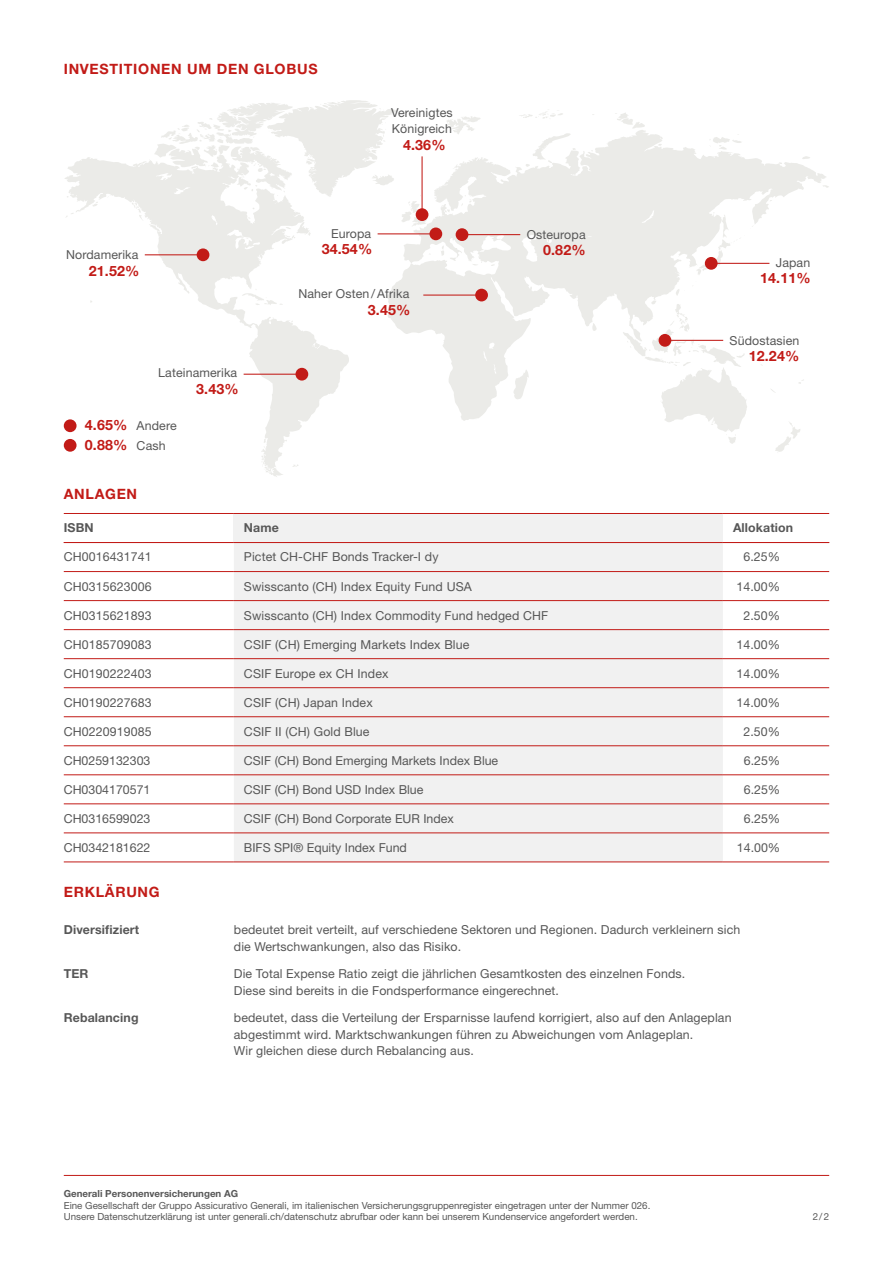
<style>
.page{position:relative;width:893px;height:1263px;background:#fff}
.page>*{position:absolute;margin:0;border:0;box-sizing:border-box;transform-origin:0 0}
.t1{font:700 14.25px/20.2px "Helvetica Neue LT Std";letter-spacing:.05em;color:#c21b17}
.t2{font:12.3px/17px "Helvetica Neue LT Std";letter-spacing:.01em;color:#575757}
.t3{font:700 12.3px "Helvetica Neue LT Std";letter-spacing:.01em;color:#575757}
.t4{font:9.75px/11.7px "Helvetica Neue LT Std";color:#575757}
.t5{font:700 9.75px "Helvetica Neue LT Std";color:#575757}
</style>
<div class="page">
<svg style="left:446px;top:116px;width:35px;height:14px"></svg>
<svg style="left:775px;top:422px;width:25px;height:30px"></svg>
<svg style="left:615px;top:113px;width:30px;height:16px"></svg>
<svg style="left:520px;top:111px;width:43px;height:8px"></svg>
<svg style="left:269px;top:472px;width:14px;height:5px"></svg>
<svg style="left:64px;top:157px;width:285px;height:315px"></svg>
<svg style="left:242px;top:288px;width:42px;height:17px"></svg>
<svg style="left:667px;top:421px;width:74px;height:23px"></svg>
<svg style="left:387px;top:130px;width:440px;height:291px"></svg>
<svg style="left:696px;top:212px;width:58px;height:63px"></svg>
<svg style="left:131px;top:100px;width:296px;height:139px"></svg>
<div style="left:429px;top:227px;width:13px;height:13px;background:#c21b17;border-radius:50%"></div>
<div style="left:295px;top:368px;width:13px;height:13px;background:#c21b17;border-radius:50%"></div>
<div style="left:475px;top:289px;width:13px;height:12px;background:#c21b17;border-radius:50%"></div>
<div style="left:197px;top:248px;width:12px;height:13px;background:#c21b17;border-radius:50%"></div>
<hr style="left:378px;top:233px;width:58px;height:1px;background:#c21b17">
<hr style="left:244px;top:374px;width:58px;height:1px;background:#c21b17">
<hr style="left:423px;top:295px;width:59px;height:1px;background:#c21b17">
<div style="left:659px;top:334px;width:12px;height:13px;background:#c21b17;border-radius:50%"></div>
<hr style="left:665px;top:340px;width:58px;height:1px;background:#c21b17">
<div style="left:64px;top:419px;width:13px;height:13px;background:#c21b17;border-radius:50%"></div>
<div style="left:64px;top:439px;width:13px;height:13px;background:#c21b17;border-radius:50%"></div>
<div style="left:705px;top:257px;width:13px;height:13px;background:#c21b17;border-radius:50%"></div>
<hr style="left:711px;top:263px;width:58px;height:1px;background:#c21b17">
<div style="left:456px;top:228px;width:12px;height:13px;background:#c21b17;border-radius:50%"></div>
<hr style="left:462px;top:234px;width:58px;height:1px;background:#c21b17">
<div style="left:416px;top:208px;width:12px;height:13px;background:#c21b17;border-radius:50%"></div>
<hr style="left:422px;top:156px;width:1px;height:59px;background:#c21b17">
<hr style="left:145px;top:254px;width:58px;height:1px;background:#c21b17">
<div style="left:234px;top:543px;width:489px;height:319px;background:#f1f1f1"></div>
<hr style="left:64px;top:571px;width:170px;height:1px;background:#c21b17">
<hr style="left:64px;top:600px;width:170px;height:1px;background:#c21b17">
<hr style="left:64px;top:629px;width:170px;height:1px;background:#c21b17">
<hr style="left:64px;top:658px;width:170px;height:1px;background:#c21b17">
<hr style="left:64px;top:687px;width:170px;height:1px;background:#c21b17">
<hr style="left:64px;top:716px;width:170px;height:1px;background:#c21b17">
<hr style="left:64px;top:745px;width:170px;height:1px;background:#c21b17">
<hr style="left:64px;top:774px;width:170px;height:1px;background:#c21b17">
<hr style="left:64px;top:803px;width:170px;height:1px;background:#c21b17">
<hr style="left:64px;top:833px;width:170px;height:1px;background:#c21b17">
<hr style="left:64px;top:862px;width:170px;height:1px;background:#c21b17">
<hr style="left:234px;top:571px;width:489px;height:1px;background:#c21b17">
<hr style="left:234px;top:600px;width:489px;height:1px;background:#c21b17">
<hr style="left:234px;top:629px;width:489px;height:1px;background:#c21b17">
<hr style="left:234px;top:658px;width:489px;height:1px;background:#c21b17">
<hr style="left:234px;top:687px;width:489px;height:1px;background:#c21b17">
<hr style="left:234px;top:716px;width:489px;height:1px;background:#c21b17">
<hr style="left:234px;top:745px;width:489px;height:1px;background:#c21b17">
<hr style="left:234px;top:774px;width:489px;height:1px;background:#c21b17">
<hr style="left:234px;top:803px;width:489px;height:1px;background:#c21b17">
<hr style="left:234px;top:833px;width:489px;height:1px;background:#c21b17">
<hr style="left:234px;top:862px;width:489px;height:1px;background:#c21b17">
<hr style="left:723px;top:571px;width:106px;height:1px;background:#c21b17">
<hr style="left:723px;top:600px;width:106px;height:1px;background:#c21b17">
<hr style="left:723px;top:629px;width:106px;height:1px;background:#c21b17">
<hr style="left:723px;top:658px;width:106px;height:1px;background:#c21b17">
<hr style="left:723px;top:687px;width:106px;height:1px;background:#c21b17">
<hr style="left:723px;top:716px;width:106px;height:1px;background:#c21b17">
<hr style="left:723px;top:745px;width:106px;height:1px;background:#c21b17">
<hr style="left:723px;top:774px;width:106px;height:1px;background:#c21b17">
<hr style="left:723px;top:803px;width:106px;height:1px;background:#c21b17">
<hr style="left:723px;top:833px;width:106px;height:1px;background:#c21b17">
<hr style="left:723px;top:862px;width:106px;height:1px;background:#c21b17">
<hr style="left:64px;top:1175px;width:765px;height:1px;background:#c21b17">
<div style="left:234px;top:513px;width:489px;height:29px;background:#f1f1f1"></div>
<hr style="left:64px;top:513px;width:170px;height:1px;background:#c21b17">
<hr style="left:234px;top:513px;width:489px;height:1px;background:#c21b17">
<hr style="left:723px;top:513px;width:106px;height:1px;background:#c21b17">
<hr style="left:64px;top:542px;width:170px;height:1px;background:#c21b17">
<hr style="left:234px;top:542px;width:489px;height:1px;background:#c21b17">
<hr style="left:723px;top:542px;width:106px;height:1px;background:#c21b17">
<p class="t1" style="left:64px;top:58px;width:255px">INVESTITIONEN UM DEN GLOBUS</p>
<p class="t2" style="left:391px;top:103px;width:63px">Vereinigtes<br>Königreich</p>
<p class="t1" style="left:403px;top:134px;width:44px">4.36%</p>
<p class="t2" style="left:331px;top:225px;width:42px">Europa</p>
<p class="t2" style="left:527px;top:226px;width:60px">Osteuropa</p>
<p class="t2" style="left:66px;top:246px;width:74px">Nordamerika</p>
<p class="t1" style="left:89px;top:260px;width:52px">21.52%</p>
<p class="t2" style="left:158px;top:364px;width:80px">Lateinamerika</p>
<p class="t1" style="left:196px;top:378px;width:44px">3.43%</p>
<p class="t1" style="left:85px;top:415px;width:44px">4.65%<br>0.88%</p>
<p class="t2" style="left:137px;top:416px;width:42px;line-height:19.5px">Andere<br>Cash</p>
<p class="t1" style="left:322px;top:239px;width:52px">34.54%</p>
<p class="t1" style="left:543px;top:240px;width:44px">0.82%</p>
<p class="t2" style="left:298px;top:285px;width:112px">Naher Osten /Afrika</p>
<p class="t1" style="left:368px;top:299px;width:44px">3.45%</p>
<p class="t2" style="left:776px;top:254px;width:36px">Japan</p>
<p class="t1" style="left:760px;top:268px;width:52px">14.11%</p>
<p class="t2" style="left:730px;top:332px;width:71px">Südostasien</p>
<p class="t1" style="left:749px;top:346px;width:52px">12.24%</p>
<p class="t1" style="left:64px;top:484px;width:75px">ANLAGEN</p>
<p class="t3" style="left:64px;top:520px;width:31px">ISBN</p>
<p class="t3" style="left:244px;top:520px;width:36px">Name</p>
<p class="t3" style="left:733px;top:520px;width:62px">Allokation</p>
<p class="t2" style="left:64px;top:548px;width:90px">CH0016431741</p>
<p class="t2" style="left:244px;top:548px;width:196px">Pictet CH-CHF Bonds Tracker-I dy</p>
<p class="t2" style="left:743px;top:548px;width:38px">6.25%</p>
<p class="t2" style="left:64px;top:577px;width:90px">CH0315623006</p>
<p class="t2" style="left:244px;top:577px;width:229px">Swisscanto (CH) Index Equity Fund USA</p>
<p class="t2" style="left:736px;top:577px;width:45px">14.00%</p>
<p class="t2" style="left:64px;top:606px;width:90px">CH0315621893</p>
<p class="t2" style="left:244px;top:606px;width:306px">Swisscanto (CH) Index Commodity Fund hedged CHF</p>
<p class="t2" style="left:743px;top:606px;width:38px">2.50%</p>
<p class="t2" style="left:64px;top:635px;width:90px">CH0185709083</p>
<p class="t2" style="left:244px;top:635px;width:227px">CSIF (CH) Emerging Markets Index Blue</p>
<p class="t2" style="left:736px;top:635px;width:45px">14.00%</p>
<p class="t2" style="left:64px;top:665px;width:90px">CH0190222403</p>
<p class="t2" style="left:244px;top:665px;width:146px">CSIF Europe ex CH Index</p>
<p class="t2" style="left:736px;top:665px;width:45px">14.00%</p>
<p class="t2" style="left:64px;top:694px;width:90px">CH0190227683</p>
<p class="t2" style="left:244px;top:694px;width:130px">CSIF (CH) Japan Index</p>
<p class="t2" style="left:736px;top:694px;width:45px">14.00%</p>
<p class="t2" style="left:64px;top:723px;width:90px">CH0220919085</p>
<p class="t2" style="left:244px;top:723px;width:127px">CSIF II (CH) Gold Blue</p>
<p class="t2" style="left:743px;top:723px;width:38px">2.50%</p>
<p class="t2" style="left:64px;top:752px;width:88px">CH0259132303</p>
<p class="t2" style="left:244px;top:752px;width:256px">CSIF (CH) Bond Emerging Markets Index Blue</p>
<p class="t2" style="left:744px;top:752px;width:38px">6.25%</p>
<p class="t2" style="left:64px;top:781px;width:88px">CH0304170571</p>
<p class="t2" style="left:244px;top:781px;width:181px">CSIF (CH) Bond USD Index Blue</p>
<p class="t2" style="left:744px;top:781px;width:38px">6.25%</p>
<p class="t2" style="left:64px;top:810px;width:88px">CH0316599023</p>
<p class="t2" style="left:244px;top:810px;width:211px">CSIF (CH) Bond Corporate EUR Index</p>
<p class="t2" style="left:744px;top:810px;width:38px">6.25%</p>
<p class="t2" style="left:64px;top:839px;width:88px">CH0342181622</p>
<p class="t2" style="left:244px;top:839px;width:165px">BIFS SPI® Equity Index Fund</p>
<p class="t2" style="left:737px;top:839px;width:45px">14.00%</p>
<p class="t1" style="left:64px;top:881px;width:97px">ERKLÄRUNG</p>
<p class="t3" style="left:64px;top:922px;width:77px">Diversifiziert</p>
<p class="t2" style="left:234px;top:921px;width:508px">bedeutet breit verteilt, auf verschiedene Sektoren und Regionen. Dadurch verkleinern sich die Wertschwankungen, also das Risiko.</p>
<p class="t3" style="left:64px;top:966px;width:26px">TER</p>
<p class="t2" style="left:234px;top:965px;width:453px">Die Total Expense Ratio zeigt die jährlichen Gesamtkosten des einzelnen Fonds.<br>Diese sind bereits in die Fondsperformance eingerechnet.</p>
<p class="t3" style="left:64px;top:1010px;width:76px">Rebalancing</p>
<p class="t2" style="left:234px;top:1008px;width:499px">bedeutet, dass die Verteilung der Ersparnisse laufend korrigiert, also auf den Anlageplan abgestimmt wird. Marktschwankungen führen zu Abweichungen vom Anlageplan.<br>Wir gleichen diese durch Rebalancing aus.</p>
<p class="t5" style="left:64px;top:1187px;width:176px">Generali Personenversicherungen AG</p>
<p class="t4" style="left:64px;top:1199px;width:588px">Eine Gesellschaft der Gruppo Assicurativo Generali, im italienischen Versicherungsgruppenregister eingetragen unter der Nummer 026.<br>Unsere Datenschutzerklärung ist unter generali.ch/datenschutz abrufbar oder kann bei unserem Kundenservice angefordert werden.</p>
<p class="t4" style="left:813px;top:1211px;width:18px">2/2</p>
</div>
